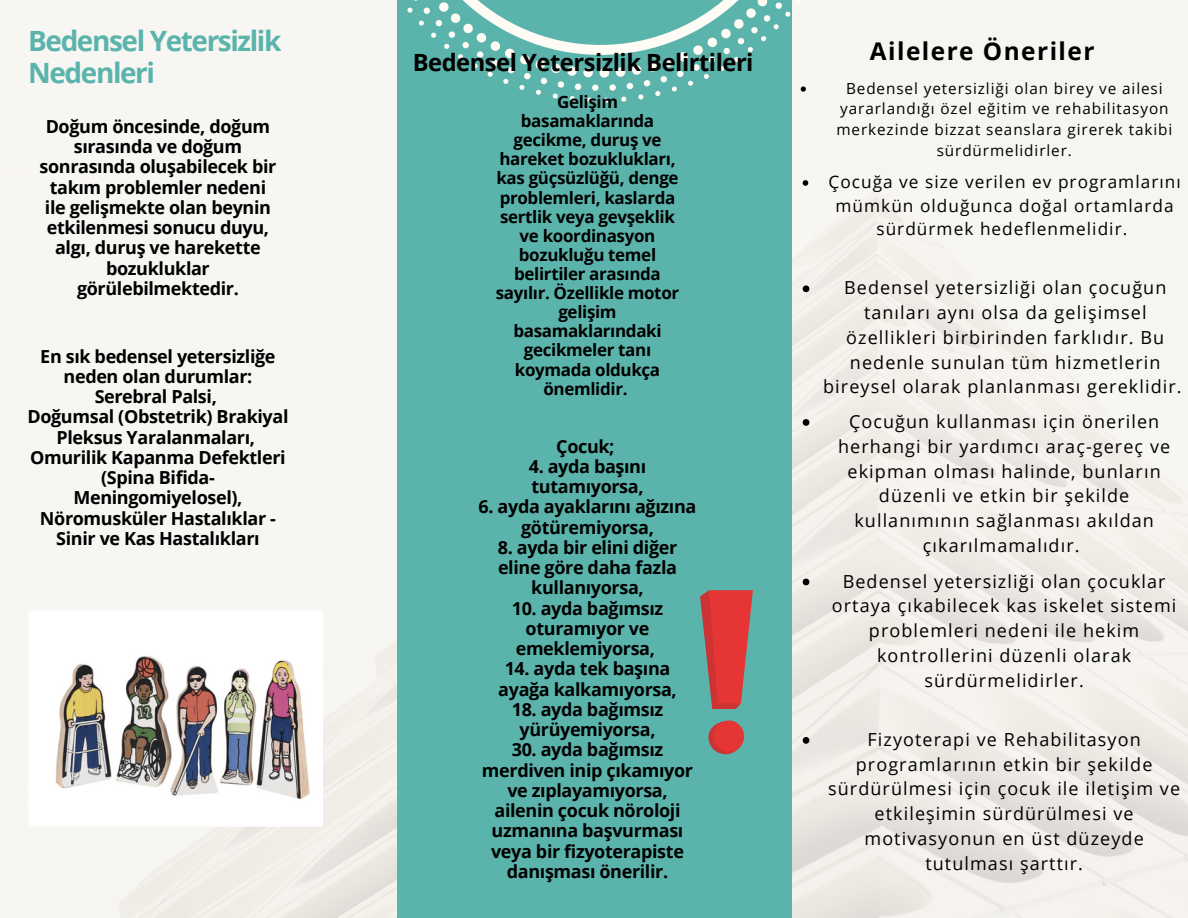
<style>
.page{position:relative;width:1188px;height:918px;background:#fff}
.page>*{position:absolute;margin:0;border:0;box-sizing:border-box;transform-origin:0 0}
.t1{font:700 27.9px/32.1px "Open Sans";letter-spacing:-.05em;color:#5bb4ac}
.t2{font:700 24.45px "Open Sans";letter-spacing:.06em;color:#000}
.t3{font:700 23.7px "Open Sans";letter-spacing:-.02em;color:#000}
.t4{font:700 18px/20.2px "Open Sans";letter-spacing:-.02em;color:#000;text-align:center}
.t5{font:18px/24.8px "Open Sans";letter-spacing:.06em;color:#000;text-align:center}
.t6{font:17.25px/23.7px "Open Sans";letter-spacing:.06em;color:#000;text-align:center}
.t7{font:700 16.95px/19px "Open Sans";letter-spacing:-.02em;color:#000;text-align:center}
.t8{font:15.3px/20.7px "Open Sans";letter-spacing:.06em;color:#000;text-align:center}
</style>
<div class="page">
<img style="left:0;top:0;width:1188px;height:918px">
<div style="left:398px;top:0;width:394px;height:918px;background:#5bb4ac"></div>
<svg style="left:351px;top:0;width:499px;height:103px"></svg>
<img style="left:28px;top:610px;width:295px;height:216px">
<svg style="left:700px;top:590px;width:53px;height:119px"></svg>
<svg style="left:708px;top:721px;width:36px;height:33px"></svg>
<svg style="left:363px;top:0;width:475px;height:92px"></svg>
<svg style="left:803px;top:180px;width:5px;height:6px"></svg>
<svg style="left:803px;top:285px;width:6px;height:7px"></svg>
<svg style="left:803px;top:419px;width:6px;height:7px"></svg>
<svg style="left:803px;top:579px;width:6px;height:6px"></svg>
<svg style="left:803px;top:737px;width:6px;height:7px"></svg>
<h1 class="t1" style="left:28px;top:24px;width:255px">Bedensel Yetersizlik<br>Nedenleri</h1>
<p class="t4" style="left:40px;top:116px;width:238px">Doğum öncesinde, doğum sırasında ve doğum sonrasında oluşabilecek bir takım problemler nedeni ile gelişmekte olan beynin etkilenmesi sonucu duyu, algı, duruş ve harekette bozukluklar görülebilmektedir.</p>
<p class="t4" style="left:27px;top:346px;width:263px">En sık bedensel yetersizliğe neden olan durumlar:<br>Serebral Palsi,<br>Doğumsal (Obstetrik) Brakiyal<br>Pleksus Yaralanmaları,<br>Omurilik Kapanma Defektleri (Spina Bifida-<br>Meningomiyelosel),<br>Nöromusküler Hastalıklar -<br>Sinir ve Kas Hastalıkları</p>
<h3 class="t3" style="left:413px;top:45px;width:342px">Bedensel Yetersizlik Belirtileri</h3>
<p class="t7" style="left:496px;top:92px;width:185px">Gelişim basamaklarında gecikme, duruş ve hareket bozuklukları, kas güçsüzlüğü, denge problemleri, kaslarda sertlik veya gevşeklik ve koordinasyon bozukluğu temel belirtiler arasında sayılır. Özellikle motor gelişim basamaklarındaki gecikmeler tanı koymada oldukça önemlidir.</p>
<p class="t4" style="left:556px;top:435px;width:60px">Çocuk;</p>
<p class="t4" style="left:529px;top:456px;width:119px;text-align:left">4. ayda başını tutamıyorsa,</p>
<p class="t4" style="left:479px;top:496px;width:219px">6. ayda ayaklarını ağızına götüremiyorsa,</p>
<p class="t4" style="left:498px;top:537px;width:181px">8. ayda bir elini diğer eline göre daha fazla kullanıyorsa,</p>
<p class="t4" style="left:512px;top:597px;width:153px">10. ayda bağımsız oturamıyor ve emeklemiyorsa,</p>
<p class="t4" style="left:498px;top:658px;width:180px">14. ayda tek başına ayağa kalkamıyorsa,</p>
<p class="t4" style="left:512px;top:699px;width:153px">18. ayda bağımsız yürüyemiyorsa,</p>
<p class="t4" style="left:482px;top:739px;width:213px">30. ayda bağımsız merdiven inip çıkamıyor ve zıplayamıyorsa, ailenin çocuk nöroloji uzmanına başvurması veya bir fizyoterapiste danışması önerilir.</p>
<h2 class="t2" style="left:870px;top:34px;width:226px">Ailelere Öneriler</h2>
<p class="t8" style="left:836px;top:77px;width:337px">Bedensel yetersizliği olan birey ve ailesi yararlandığı özel eğitim ve rehabilitasyon merkezinde bizzat seanslara girerek takibi sürdürmelidirler.</p>
<p class="t6" style="left:829px;top:169px;width:354px">Çocuğa ve size verilen ev programlarını mümkün olduğunca doğal ortamlarda sürdürmek hedeflenmelidir.</p>
<p class="t5" style="left:823px;top:275px;width:360px">Bedensel yetersizliği olan çocuğun tanıları aynı olsa da gelişimsel özellikleri birbirinden farklıdır. Bu nedenle sunulan tüm hizmetlerin bireysel olarak planlanması gereklidir.</p>
<p class="t5" style="left:838px;top:409px;width:334px">Çocuğun kullanması için önerilen herhangi bir yardımcı araç-gereç ve ekipman olması halinde, bunların düzenli ve etkin bir şekilde kullanımının sağlanması akıldan çıkarılmamalıdır.</p>
<p class="t5" style="left:832px;top:568px;width:346px">Bedensel yetersizliği olan çocuklar ortaya çıkabilecek kas iskelet sistemi problemleri nedeni ile hekim kontrollerini düzenli olarak sürdürmelidirler.</p>
<p class="t5" style="left:828px;top:727px;width:353px">Fizyoterapi ve Rehabilitasyon programlarının etkin bir şekilde sürdürülmesi için çocuk ile iletişim ve etkileşimin sürdürülmesi ve motivasyonun en üst düzeyde tutulması şarttır.</p>
</div>
